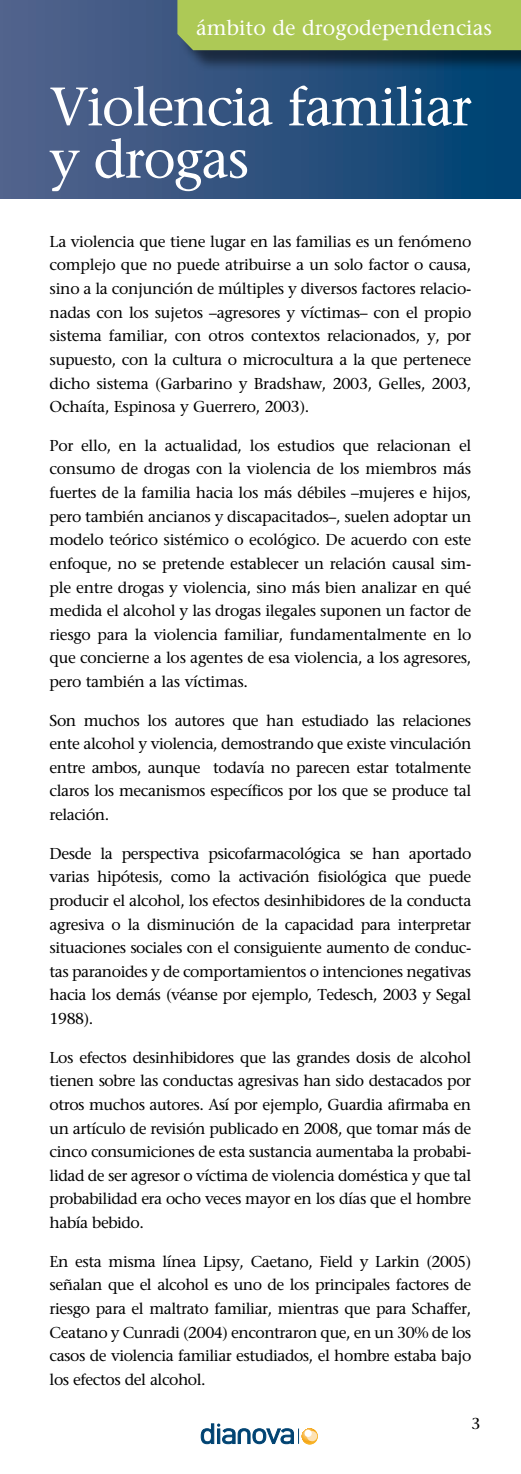
<style>
.page{position:relative;width:521px;height:1474px;background:#fff}
.page>*{position:absolute;margin:0;border:0;box-sizing:border-box;transform-origin:0 0}
.t1{font:500 54.07px/52.3px "Stone Serif Std";letter-spacing:-.03em;color:#fff}
.t2{font:500 21px "Stone Serif Std";color:#fff}
.t3{font:500 15.75px/23.6px "Stone Serif Std";letter-spacing:-.03em;color:#000;text-align:justify}
</style>
<div class="page">
<div style="left:307px;top:1430px;width:10px;height:11px;background:#fde2b5;border-radius:50%"></div>
<svg style="left:201px;top:1423px;width:111px;height:21px"></svg>
<div style="left:0;top:0;width:521px;height:199px;background:linear-gradient(to right,#58638c,#004271)"></div>
<div style="left:180px;top:0;width:341px;height:72px;background:#000;opacity:.5"></div>
<div style="left:177px;top:0;width:344px;height:50px;background:#adc956"></div>
<h2 class="t2" style="left:196px;top:16px;width:297px">ámbito de drogodependencias</h2>
<h1 class="t1" style="left:50px;top:80px;width:424px">Violencia familiar y drogas</h1>
<p class="t3" style="left:50px;top:229px;width:423px">La violencia que tiene lugar en las familias es un fenómeno complejo que no puede atribuirse a un solo factor o causa, sino a la conjunción de múltiples y diversos factores relacio&shy;nadas con los sujetos –agresores y víctimas– con el propio sistema familiar, con otros contextos relacionados, y, por supuesto, con la cultura o microcultura a la que pertenece dicho sistema (Garbarino y Bradshaw, 2003, Gelles, 2003, Ochaíta, Espinosa y Guerrero, 2003).</p>
<p class="t3" style="left:50px;top:433px;width:423px">Por ello, en la actualidad, los estudios que relacionan el consumo de drogas con la violencia de los miembros más fuertes de la familia hacia los más débiles –mujeres e hijos, pero también ancianos y discapacitados–, suelen adoptar un modelo teórico sistémico o ecológico. De acuerdo con este enfoque, no se pretende establecer un relación causal sim&shy;ple entre drogas y violencia, sino más bien analizar en qué medida el alcohol y las drogas ilegales suponen un factor de riesgo para la violencia familiar, fundamentalmente en lo que concierne a los agentes de esa violencia, a los agresores, pero también a las víctimas.</p>
<p class="t3" style="left:50px;top:708px;width:423px">Son muchos los autores que han estudiado las relaciones ente alcohol y violencia, demostrando que existe vinculación entre ambos, aunque todavía no parecen estar totalmente claros los mecanismos específicos por los que se produce tal relación.</p>
<p class="t3" style="left:50px;top:841px;width:423px">Desde la perspectiva psicofarmacológica se han aportado varias hipótesis, como la activación fisiológica que puede producir el alcohol, los efectos desinhibidores de la conducta agresiva o la disminución de la capacidad para interpretar situaciones sociales con el consiguiente aumento de conduc&shy;tas paranoides y de comportamientos o intenciones negativas hacia los demás (véanse por ejemplo, Tedesch, 2003 y Segal 1988).</p>
<p class="t3" style="left:50px;top:1045px;width:423px">Los efectos desinhibidores que las grandes dosis de alcohol tienen sobre las conductas agresivas han sido destacados por otros muchos autores. Así por ejemplo, Guardia afirmaba en un artículo de revisión publicado en 2008, que tomar más de cinco consumiciones de esta sustancia aumentaba la probabi&shy;lidad de ser agresor o víctima de violencia doméstica y que tal probabilidad era ocho veces mayor en los días que el hombre había bebido.</p>
<p class="t3" style="left:50px;top:1249px;width:423px">En esta misma línea Lipsy, Caetano, Field y Larkin (2005) señalan que el alcohol es uno de los principales factores de riesgo para el maltrato familiar, mientras que para Schaffer, Ceatano y Cunradi (2004) encontraron que, en un 30% de los casos de violencia familiar estudiados, el hombre estaba bajo los efectos del alcohol.</p>
<p class="t3" style="left:471px;top:1411px;width:11px">3</p>
</div>
